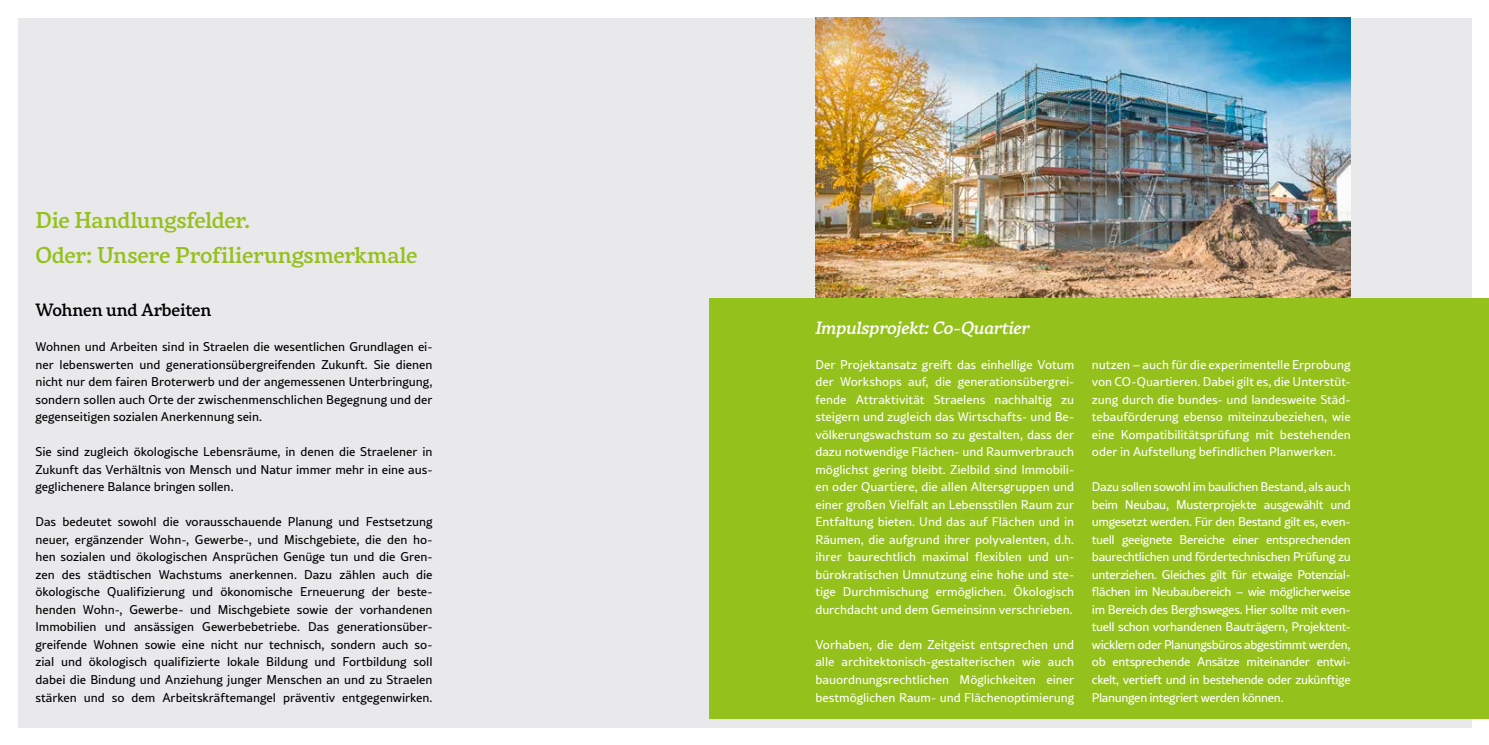
<style>
.page{position:relative;width:1489px;height:745px;background:#fff}
.page>*{position:absolute;margin:0;border:0;box-sizing:border-box;transform-origin:0 0}
.t1{font:500 22.5px/35px "Rival";letter-spacing:-.01em;color:#94c11c}
.t2{font:italic 500 17.5px "Rival";letter-spacing:-.015em;color:#fff}
.t3{font:500 17.5px "Rival";letter-spacing:-.01em;color:#000}
.t4{font:12.5px/17.5px "Rival Sans";letter-spacing:-.005em;color:#fff;text-align:justify}
.t5{font:12.5px/17.5px "Rival Sans";color:#000;text-align:justify}
</style>
<div class="page">
<div style="left:18px;top:18px;width:1452px;height:709px;background:#e9e8eb"></div>
<img style="left:815px;top:18px;width:535px;height:280px">
<div style="left:709px;top:298px;width:779px;height:420px;background:#94c11c"></div>
<h1 class="t1" style="left:35px;top:202px;width:383px">Die Handlungsfelder.<br>Oder: Unsere Profilierungsmerkmale</h1>
<h2 class="t3" style="left:35px;top:296px;width:177px">Wohnen und Arbeiten</h2>
<p class="t5" style="left:35px;top:337px;width:398px">Wohnen und Arbeiten sind in Straelen die wesentlichen Grundlagen ei&shy;ner lebenswerten und generationsübergreifenden Zukunft. Sie dienen nicht nur dem fairen Broterwerb und der angemessenen Unterbringung, sondern sollen auch Orte der zwischenmenschlichen Begegnung und der gegenseitigen sozialen Anerkennung sein.</p>
<p class="t5" style="left:35px;top:442px;width:398px">Sie sind zugleich ökologische Lebensräume, in denen die Straelener in Zukunft das Verhältnis von Mensch und Natur immer mehr in eine aus&shy;geglichenere Balance bringen sollen.</p>
<p class="t5" style="left:35px;top:512px;width:398px">Das bedeutet sowohl die vorausschauende Planung und Festsetzung neuer, ergänzender Wohn-, Gewerbe-, und Mischgebiete, die den ho&shy;hen sozialen und ökologischen Ansprüchen Genüge tun und die Gren&shy;zen des städtischen Wachstums anerkennen. Dazu zählen auch die ökologische Qualifizierung und ökonomische Erneuerung der beste&shy;henden Wohn-, Gewerbe- und Mischgebiete sowie der vorhandenen Immobilien und ansässigen Gewerbebetriebe. Das generationsüber&shy;greifende Wohnen sowie eine nicht nur technisch, sondern auch so&shy;zial und ökologisch qualifizierte lokale Bildung und Fortbildung soll dabei die Bindung und Anziehung junger Menschen an und zu Straelen stärken und so dem Arbeitskräftemangel präventiv entgegenwirken.</p>
<h2 class="t2" style="left:815px;top:314px;width:216px">Impulsprojekt: Co-Quartier</h2>
<p class="t4" style="left:815px;top:355px;width:260px">Der Projektansatz greift das einhellige Votum der Workshops auf, die generationsübergrei&shy;fende Attraktivität Straelens nachhaltig zu steigern und zugleich das Wirtschafts- und Be&shy;völkerungswachstum so zu gestalten, dass der dazu notwendige Flächen- und Raumverbrauch möglichst gering bleibt. Zielbild sind Immobili&shy;en oder Quartiere, die allen Altersgruppen und einer großen Vielfalt an Lebensstilen Raum zur Entfaltung bieten. Und das auf Flächen und in Räumen, die aufgrund ihrer polyvalenten, d.h. ihrer baurechtlich maximal flexiblen und un&shy;bürokratischen Umnutzung eine hohe und ste&shy;tige Durchmischung ermöglichen. Ökologisch durchdacht und dem Gemeinsinn verschrieben.</p>
<p class="t4" style="left:815px;top:635px;width:260px">Vorhaben, die dem Zeitgeist entsprechen und alle architektonisch-gestalterischen wie auch bauordnungsrechtlichen Möglichkeiten einer bestmöglichen Raum- und Flächenoptimierung</p>
<p class="t4" style="left:1091px;top:355px;width:260px">nutzen – auch für die experimentelle Erprobung von CO-Quartieren. Dabei gilt es, die Unterstüt&shy;zung durch die bundes- und landesweite Städ&shy;tebauförderung ebenso miteinzubeziehen, wie eine Kompatibilitätsprüfung mit bestehenden oder in Aufstellung befindlichen Planwerken.</p>
<p class="t4" style="left:1091px;top:477px;width:260px">Dazu sollen sowohl im baulichen Bestand, als auch beim Neubau, Musterprojekte ausgewählt und umgesetzt werden. Für den Bestand gilt es, even&shy;tuell geeignete Bereiche einer entsprechenden baurechtlichen und fördertechnischen Prüfung zu unterziehen. Gleiches gilt für etwaige Potenzial&shy;flächen im Neubaubereich – wie möglicherweise im Bereich des Berghsweges. Hier sollte mit even&shy;tuell schon vorhandenen Bauträgern, Projektent&shy;wicklern oder Planungsbüros abgestimmt werden, ob entsprechende Ansätze miteinander entwi&shy;ckelt, vertieft und in bestehende oder zukünftige Planungen integriert werden können.</p>
</div>
